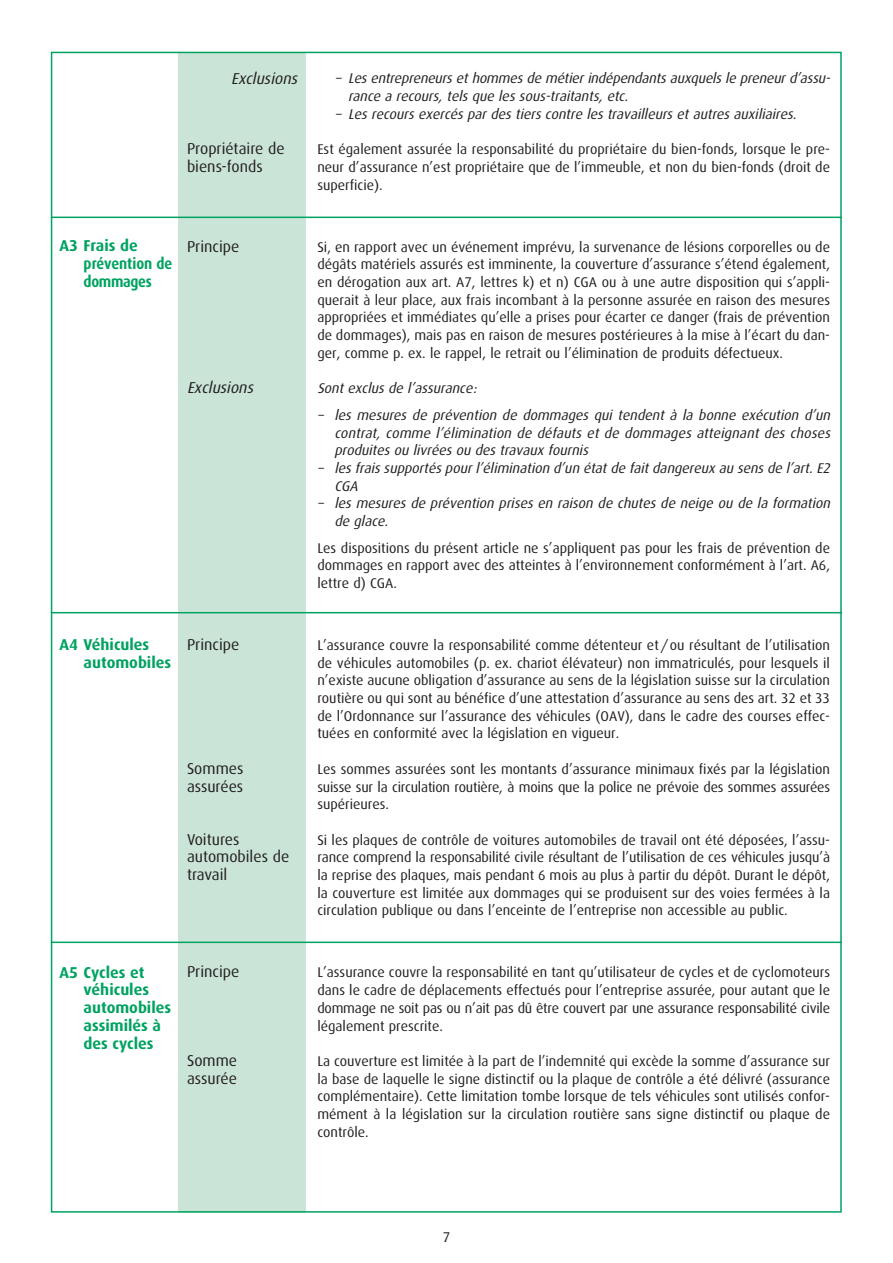
<style>
.page{position:relative;width:893px;height:1263px;background:#fff}
.page>*{position:absolute;margin:0;border:0;box-sizing:border-box;transform-origin:0 0}
.t1{font:15.75px/17.7px "Dax";color:#231f20}
.t2{font:700 15.75px/17.7px "Dax";color:#00a261}
.t3{font:italic 15.75px "Dax";color:#231f20}
.t4{font:14.1px/17.7px "Dax";color:#231f20;text-align:justify}
.t5{font:italic 14.1px/17.7px "Dax";color:#231f20}
</style>
<div class="page">
<div style="left:178px;top:52px;width:128px;height:1160px;background:#cae5d7"></div>
<hr style="left:51px;top:217px;width:791px;height:1px;background:#00a261">
<hr style="left:51px;top:612px;width:791px;height:1px;background:#00a261">
<hr style="left:51px;top:941px;width:791px;height:2px;background:#00a261">
<p class="t3" style="left:231px;top:71px;width:71px">Exclusions</p>
<p class="t1" style="left:187px;top:141px;width:99px">Propriétaire de biens-fonds</p>
<p class="t2" style="left:84px;top:238px;width:90px;text-indent:-24px">A3 Frais de prévention de dommages</p>
<p class="t1" style="left:187px;top:238px;width:54px">Principe</p>
<p class="t3" style="left:187px;top:381px;width:71px">Exclusions</p>
<p class="t2" style="left:84px;top:637px;width:89px;text-indent:-24px">A4 Véhicules automobiles</p>
<p class="t1" style="left:187px;top:637px;width:54px">Principe</p>
<p class="t1" style="left:187px;top:760px;width:58px">Sommes assurées</p>
<p class="t1" style="left:187px;top:831px;width:104px">Voitures automobiles de travail</p>
<p class="t2" style="left:84px;top:964px;width:89px;text-indent:-24px">A5 Cycles et véhicules automobiles assimilés à des cycles</p>
<p class="t1" style="left:187px;top:964px;width:54px">Principe</p>
<p class="t1" style="left:187px;top:1053px;width:52px">Somme assurée</p>
<p class="t5" style="left:348px;top:71px;width:486px;text-indent:-13px">– Les entrepreneurs et hommes de métier indépendants auxquels le preneur d’assu&shy;rance a recours, tels que les sous-traitants, etc.</p>
<p class="t5" style="left:335px;top:106px;width:466px">– Les recours exercés par des tiers contre les travailleurs et autres auxiliaires.</p>
<p class="t4" style="left:317px;top:141px;width:514px">Est également assurée la responsabilité du propriétaire du bien-fonds, lorsque le pre&shy;neur d’assurance n’est propriétaire que de l’immeuble, et non du bien-fonds (droit de superficie).</p>
<p class="t4" style="left:317px;top:239px;width:514px">Si, en rapport avec un événement imprévu, la survenance de lésions corporelles ou de dégâts matériels assurés est imminente, la couverture d’assurance s’étend également, en dérogation aux art. A7, lettres k) et n) CGA ou à une autre disposition qui s’appli&shy;querait à leur place, aux frais incombant à la personne assurée en raison des mesures appropriées et immédiates qu’elle a prises pour écarter ce danger (frais de prévention de dommages), mais pas en raison de mesures postérieures à la mise à l’écart du dan&shy;ger, comme p. ex. le rappel, le retrait ou l’élimination de produits défectueux.</p>
<p class="t5" style="left:317px;top:380px;width:164px">Sont exclus de l’assurance:</p>
<p class="t5" style="left:334px;top:407px;width:500px;text-align:justify;text-indent:-17px">– les mesures de prévention de dommages qui tendent à la bonne exécution d’un contrat, comme l’élimination de défauts et de dommages atteignant des choses produites ou livrées ou des travaux fournis</p>
<p class="t5" style="left:334px;top:460px;width:500px;text-indent:-17px">– les frais supportés pour l’élimination d’un état de fait dangereux au sens de l’art. E2<br>CGA</p>
<p class="t5" style="left:334px;top:495px;width:500px;text-indent:-17px">– les mesures de prévention prises en raison de chutes de neige ou de la formation de glace.</p>
<p class="t4" style="left:317px;top:540px;width:514px">Les dispositions du présent article ne s’appliquent pas pour les frais de prévention de dommages en rapport avec des atteintes à l’environnement conformément à l’art. A6, lettre d) CGA.</p>
<p class="t4" style="left:317px;top:637px;width:514px">L’assurance couvre la responsabilité comme détenteur et/ou résultant de l’utilisation de véhicules automobiles (p. ex. chariot élévateur) non immatriculés, pour lesquels il n’existe aucune obligation d’assurance au sens de la législation suisse sur la circulation routière ou qui sont au bénéfice d’une attestation d’assurance au sens des art. 32 et 33 de l’Ordonnance sur l’assurance des véhicules (OAV), dans le cadre des courses effec&shy;tuées en conformité avec la législation en vigueur.</p>
<p class="t4" style="left:317px;top:761px;width:514px">Les sommes assurées sont les montants d’assurance minimaux fixés par la législation suisse sur la circulation routière, à moins que la police ne prévoie des sommes assurées supérieures.</p>
<p class="t4" style="left:317px;top:832px;width:514px">Si les plaques de contrôle de voitures automobiles de travail ont été déposées, l’assu&shy;rance comprend la responsabilité civile résultant de l’utilisation de ces véhicules jusqu’à la reprise des plaques, mais pendant 6 mois au plus à partir du dépôt. Durant le dépôt, la couverture est limitée aux dommages qui se produisent sur des voies fermées à la circulation publique ou dans l’enceinte de l’entreprise non accessible au public.</p>
<p class="t4" style="left:317px;top:964px;width:514px">L’assurance couvre la responsabilité en tant qu’utilisateur de cycles et de cyclomoteurs dans le cadre de déplacements effectués pour l’entreprise assurée, pour autant que le dommage ne soit pas ou n’ait pas dû être couvert par une assurance responsabilité civile légalement prescrite.</p>
<p class="t4" style="left:317px;top:1053px;width:514px">La couverture est limitée à la part de l’indemnité qui excède la somme d’assurance sur la base de laquelle le signe distinctif ou la plaque de contrôle a été délivré (assurance complémentaire). Cette limitation tombe lorsque de tels véhicules sont utilisés confor&shy;mément à la législation sur la circulation routière sans signe distinctif ou plaque de contrôle.</p>
<p class="t4" style="left:443px;top:1229px;width:9px">7</p>
</div>
